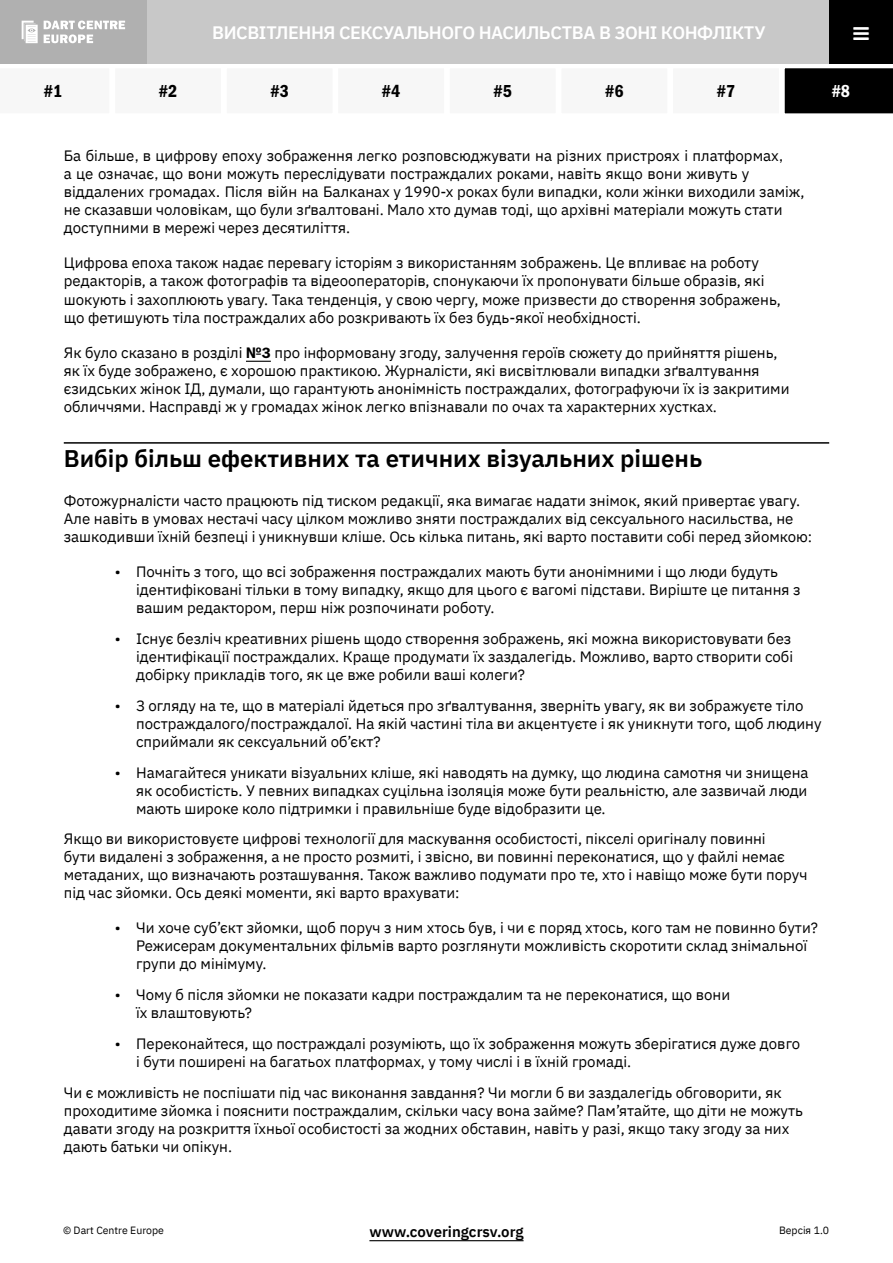
<style>
.page{position:relative;width:893px;height:1263px;background:#fff}
.page>*{position:absolute;margin:0;border:0;box-sizing:border-box;transform-origin:0 0}
.t1{font:600 24px "IBM Plex Sans";color:#000}
.t2{font:600 18px "IBM Plex Sans";letter-spacing:-.025em;color:#fff}
.t3{font:18px "ITC Franklin Gothic Std Dm Cd";color:#000}
.t4{font:18px "ITC Franklin Gothic Std Dm Cd";color:#fff}
.t5{font:15px/18px "IBM Plex Sans";color:#000}
.t6{font:600 15px "IBM Plex Sans";color:#000}
.t7{font:10.5px "IBM Plex Sans";color:#000}
.s1{font-family:"ITC Franklin Gothic Std"}
.s2{font-weight:700}
.s3{font-family:"ITC Franklin Gothic Std";font-weight:600}
</style>
<div class="page">
<svg style="left:246px;top:361px;width:25px;height:1px"></svg>
<hr style="left:64px;top:442px;width:765px;height:2px;background:#000">
<div style="left:336px;top:66px;width:110px;height:50px;background:#f7f7f7"></div>
<div style="left:671px;top:66px;width:110px;height:50px;background:#f7f7f7"></div>
<div style="left:113px;top:66px;width:110px;height:50px;background:#f7f7f7"></div>
<div style="left:448px;top:66px;width:110px;height:50px;background:#f7f7f7"></div>
<div style="left:784px;top:68px;width:109px;height:46px;background:#000"></div>
<div style="left:224px;top:66px;width:111px;height:50px;background:#f7f7f7"></div>
<div style="left:559px;top:66px;width:110px;height:50px;background:#f7f7f7"></div>
<hr style="left:369px;top:1240px;width:155px;height:1px;background:#000">
<div style="left:0;top:0;width:893px;height:64px;background:#c8c8c8"></div>
<div style="left:0;top:0;width:147px;height:64px;background:#b0b0b0"></div>
<svg style="left:44px;top:21px;width:81px;height:22px"></svg>
<svg style="left:22px;top:21px;width:16px;height:22px"></svg>
<div style="left:829px;top:0;width:64px;height:64px;background:#000"></div>
<p class="t2" style="left:212px;top:18px;width:555px">ВИСВІТЛЕННЯ СЕКСУАЛЬНОГО НАСИЛЬСТВА В ЗОНІ КОНФЛІКТУ</p>
<p class="t3" style="left:44px;top:81px;width:20px">#1</p>
<p class="t3" style="left:159px;top:81px;width:20px">#2</p>
<p class="t3" style="left:270px;top:81px;width:20px">#3</p>
<p class="t3" style="left:382px;top:81px;width:20px">#4</p>
<p class="t3" style="left:494px;top:81px;width:20px">#5</p>
<p class="t3" style="left:605px;top:81px;width:20px">#6</p>
<p class="t3" style="left:717px;top:81px;width:20px">#7</p>
<p class="t4" style="left:832px;top:81px;width:20px">#8</p>
<p class="t5" style="left:64px;top:146px;width:742px">Ба більше<span class="s1">,</span> в цифрову епоху зображення легко розповсюджувати на різних пристроях і платформах<span class="s1">,<br></span>а це означає<span class="s1">,</span> що вони можуть переслідувати постраждалих роками<span class="s1">,</span> навіть якщо вони живуть у віддалених громадах<span class="s1">.</span> Після війн на Балканах у 1990-х роках були випадки, коли жінки виходили заміж, не сказавши чоловікам, що були зґвалтовані. Мало хто думав тоді, що архівні матеріали можуть стати доступними в мережі через десятиліття.</p>
<p class="t5" style="left:64px;top:253px;width:719px">Цифрова епоха також надає перевагу історіям з використанням зображень. Це впливає на роботу редакторів, а також фотографів та відеооператорів, спонукаючи їх пропонувати більше образів, які шокують і захоплюють увагу. Така тенденція, у свою чергу, може призвести до створення зображень, що фетишують тіла постраждалих або розкривають їх без будь-якої необхідності.</p>
<p class="t5" style="left:64px;top:342px;width:727px">Як було сказано в розділі <span class="s2">№</span><span class="s3">3</span> про інформовану згоду, залучення героїв сюжету до прийняття рішень, як їх буде зображено, є хорошою практикою. Журналісти, які висвітлювали випадки зґвалтування єзидських жінок ІД, думали, що гарантують анонімність постраждалих, фотографуючи їх із закритими обличчями. Насправді ж у громадах жінок легко впізнавали по очах та характерних хустках.</p>
<h1 class="t1" style="left:64px;top:440px;width:640px">Вибір більш ефективних та етичних візуальних рішень</h1>
<p class="t5" style="left:64px;top:491px;width:750px">Фотожурналісти часто працюють під тиском редакції, яка вимагає надати знімок, який привертає увагу.<br>Але навіть в умовах нестачі часу цілком можливо зняти постраждалих від сексуального насильства, не зашкодивши їхній безпеці і уникнувши кліше. Ось кілька питань, які варто поставити собі перед зйомкою:</p>
<p class="t5" style="left:136px;top:562px;width:666px;text-indent:-21px">• Почніть з того, що всі зображення постраждалих мають бути анонімними і що люди будуть ідентифіковані тільки в тому випадку, якщо для цього є вагомі підстави. Виріште це питання з вашим редактором, перш ніж розпочинати роботу.</p>
<p class="t5" style="left:136px;top:628px;width:659px;text-align:justify;text-indent:-21px">• Існує безліч креативних рішень щодо створення зображень, які можна використовувати без ідентифікації постраждалих. Краще продумати їх заздалегідь. Можливо, варто створити собі добірку прикладів того, як це вже робили ваші колеги?</p>
<p class="t5" style="left:136px;top:695px;width:687px;text-indent:-21px">• З огляду на те, що в матеріалі йдеться про зґвалтування, зверніть увагу, як ви зображуєте тіло постраждалого/постраждалої. На якій частині тіла ви акцентуєте і як уникнути того, щоб людину сприймали як сексуальний об’єкт?</p>
<p class="t5" style="left:136px;top:762px;width:674px;text-align:justify;text-indent:-21px">• Намагайтеся уникати візуальних кліше, які наводять на думку, що людина самотня чи знищена як особистість. У певних випадках суцільна ізоляція може бути реальністю, але зазвичай люди мають широке коло підтримки і правильніше буде відобразити це.</p>
<p class="t5" style="left:64px;top:829px;width:745px">Якщо ви використовуєте цифрові технології для маскування особистості, пікселі оригіналу повинні<br>бути видалені з зображення, а не просто розмиті, і звісно, ви повинні переконатися, що у файлі немає метаданих, що визначають розташування. Також важливо подумати про те, хто і навіщо може бути поруч під час зйомки. Ось деякі моменти, які варто врахувати:</p>
<p class="t5" style="left:136px;top:918px;width:683px;text-indent:-21px">• Чи хоче суб’єкт зйомки, щоб поруч з ним хтось був, і чи є поряд хтось, кого там не повинно бути?<br>Режисерам документальних фільмів варто розглянути можливість скоротити склад знімальної групи до мінімуму.</p>
<p class="t5" style="left:136px;top:984px;width:596px;text-indent:-21px">• Чому б після зйомки не показати кадри постраждалим та не переконатися, що вони їх влаштовують?</p>
<p class="t5" style="left:136px;top:1033px;width:666px;text-indent:-21px">• Переконайтеся, що постраждалі розуміють, що їх зображення можуть зберігатися дуже довго і бути поширені на багатьох платформах, у тому числі і в їхній громаді.</p>
<p class="t5" style="left:64px;top:1082px;width:741px">Чи є можливість не поспішати під час виконання завдання? Чи могли б ви заздалегідь обговорити, як проходитиме зйомка і пояснити постраждалим, скільки часу вона займе? Пам’ятайте, що діти не можуть давати згоду на розкриття їхньої особистості за жодних обставин, навіть у разі, якщо таку згоду за них дають батьки чи опікун.</p>
<p class="t6" style="left:369px;top:1220px;width:156px">www.coveringcrsv.org</p>
<p class="t7" style="left:63px;top:1223px;width:102px">© Dart Centre Europe</p>
<p class="t7" style="left:779px;top:1223px;width:52px">Версія 1.0</p>
</div>
